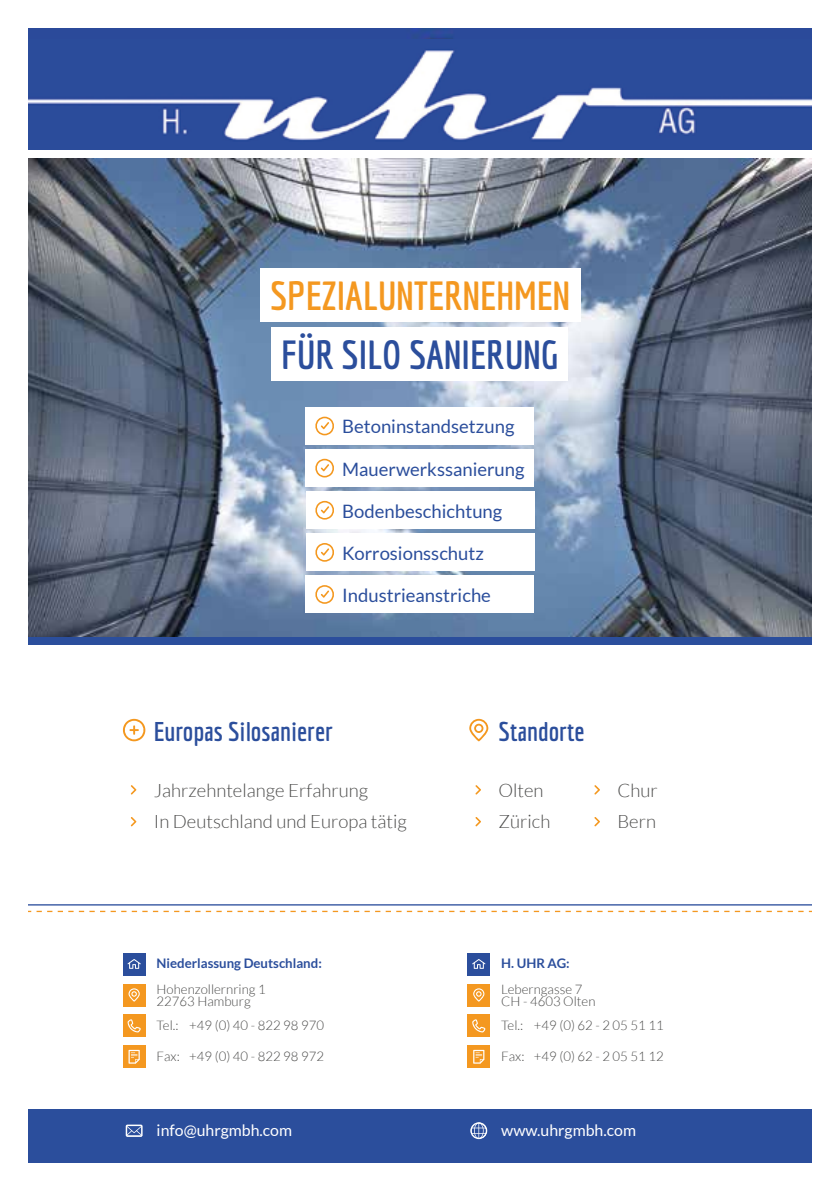
<style>
.page{position:relative;width:840px;height:1191px;background:#fff}
.page>*{position:absolute;margin:0;border:0;box-sizing:border-box;transform-origin:0 0}
.t1{font:700 39.6px "Economica";color:#f49820}
.t2{font:700 39.6px "Economica";color:#2b4e9c}
.t3{font:700 26.4px "Economica";color:#2b4e9c}
.t4{font:18.4px "Lato";color:#2b4e9c}
.t5{font:300 18.4px/31.6px "Lato";color:#4a4a49}
.t6{font:15.8px "Lato";color:#fff}
.t7{font:300 13.2px/11.8px "Lato";color:#4a4a49}
.t8{font:700 13.2px "Lato";color:#2b4e9c}
</style>
<div class="page">
<div style="left:28px;top:28px;width:783px;height:12px;background:#2b4a9a"></div>
<img style="left:28px;top:159px;width:783px;height:478px">
<div style="left:271px;top:326px;width:297px;height:54px;background:#fff"></div>
<div style="left:28px;top:637px;width:783px;height:8px;background:#2b4e9c"></div>
<div style="left:28px;top:1108px;width:783px;height:54px;background:#2b4e9c"></div>
<img style="left:28px;top:40px;width:783px;height:109px">
<div style="left:260px;top:268px;width:320px;height:54px;background:#fff"></div>
<div style="left:123px;top:953px;width:22px;height:22px;background:#2b4e9c"></div>
<svg style="left:127px;top:959px;width:14px;height:9px"></svg>
<div style="left:123px;top:983px;width:22px;height:23px;background:#f49820"></div>
<svg style="left:469px;top:719px;width:19px;height:22px"></svg>
<div style="left:123px;top:1014px;width:22px;height:23px;background:#f49820"></div>
<div style="left:123px;top:1045px;width:22px;height:23px;background:#f49820"></div>
<svg style="left:128px;top:1049px;width:12px;height:14px"></svg>
<svg style="left:126px;top:1124px;width:16px;height:12px"></svg>
<svg style="left:127px;top:1019px;width:14px;height:13px"></svg>
<svg style="left:470px;top:1122px;width:17px;height:17px"></svg>
<svg style="left:123px;top:719px;width:22px;height:22px"></svg>
<svg style="left:128px;top:988px;width:12px;height:13px"></svg>
<div style="left:467px;top:953px;width:23px;height:22px;background:#2b4e9c"></div>
<svg style="left:472px;top:959px;width:13px;height:9px"></svg>
<div style="left:467px;top:983px;width:23px;height:23px;background:#f49820"></div>
<div style="left:467px;top:1014px;width:23px;height:23px;background:#f49820"></div>
<div style="left:467px;top:1045px;width:23px;height:23px;background:#f49820"></div>
<svg style="left:473px;top:1049px;width:11px;height:14px"></svg>
<svg style="left:472px;top:1019px;width:13px;height:13px"></svg>
<svg style="left:473px;top:988px;width:11px;height:13px"></svg>
<svg style="left:28px;top:910px;width:783px;height:2px"></svg>
<hr style="left:28px;top:904px;width:783px;height:1px;background:#2b4e9c">
<svg style="left:131px;top:785px;width:5px;height:9px"></svg>
<svg style="left:131px;top:817px;width:5px;height:9px"></svg>
<svg style="left:475px;top:785px;width:5px;height:9px"></svg>
<svg style="left:475px;top:817px;width:5px;height:9px"></svg>
<svg style="left:594px;top:785px;width:5px;height:9px"></svg>
<svg style="left:594px;top:817px;width:5px;height:9px"></svg>
<div style="left:305px;top:407px;width:229px;height:38px;background:#fff"></div>
<svg style="left:315px;top:417px;width:19px;height:18px"></svg>
<div style="left:305px;top:449px;width:229px;height:38px;background:#fff"></div>
<svg style="left:315px;top:459px;width:19px;height:18px"></svg>
<div style="left:305px;top:491px;width:229px;height:38px;background:#fff"></div>
<svg style="left:315px;top:501px;width:19px;height:18px"></svg>
<div style="left:305px;top:533px;width:229px;height:38px;background:#fff"></div>
<svg style="left:315px;top:543px;width:19px;height:19px"></svg>
<div style="left:305px;top:576px;width:229px;height:37px;background:#fff"></div>
<svg style="left:315px;top:585px;width:19px;height:19px"></svg>
<h1 class="t1" style="left:270px;top:273px;width:301px">SPEZIALUNTERNEHMEN</h1>
<h1 class="t2" style="left:281px;top:332px;width:279px">FÜR SILO SANIERUNG</h1>
<h3 class="t4" style="left:342px;top:416px;width:174px">Betoninstandsetzung</h3>
<h3 class="t4" style="left:342px;top:458px;width:184px">Mauerwerkssanierung</h3>
<h3 class="t4" style="left:342px;top:501px;width:161px">Bodenbeschichtung</h3>
<h3 class="t4" style="left:342px;top:543px;width:143px">Korrosionsschutz</h3>
<h3 class="t4" style="left:342px;top:585px;width:150px">Industrieanstriche</h3>
<h2 class="t3" style="left:498px;top:716px;width:88px">Standorte</h2>
<h2 class="t3" style="left:154px;top:716px;width:180px">Europas Silosanierer</h2>
<h3 class="t5" style="left:154px;top:774px;width:254px">Jahrzehntelange Erfahrung<br>In Deutschland und Europa tätig</h3>
<h3 class="t5" style="left:498px;top:774px;width:53px">Olten<br>Zürich</h3>
<h3 class="t5" style="left:617px;top:774px;width:42px">Chur<br>Bern</h3>
<p class="t8" style="left:156px;top:956px;width:167px">Niederlassung Deutschland:</p>
<p class="t7" style="left:156px;top:983px;width:111px">Hohenzollernring 1<br>22763 Hamburg</p>
<p class="t7" style="left:156px;top:1019px;width:169px">Tel.: +49 (0) 40 - 822 98 970</p>
<p class="t7" style="left:189px;top:1050px;width:136px">+49 (0) 40 - 822 98 972</p>
<p class="t7" style="left:156px;top:1050px;width:25px">Fax:</p>
<p class="t8" style="left:501px;top:956px;width:70px">H. UHR AG:</p>
<p class="t7" style="left:501px;top:983px;width:96px">Leberngasse 7<br>CH - 4603 Olten</p>
<p class="t7" style="left:501px;top:1019px;width:164px">Tel.: +49 (0) 62 - 2 05 51 11</p>
<p class="t7" style="left:533px;top:1050px;width:131px">+49 (0) 62 - 2 05 51 12</p>
<p class="t7" style="left:501px;top:1050px;width:25px">Fax:</p>
<p class="t6" style="left:156px;top:1122px;width:137px">info@uhrgmbh.com</p>
<p class="t6" style="left:501px;top:1122px;width:136px">www.uhrgmbh.com</p>
</div>
